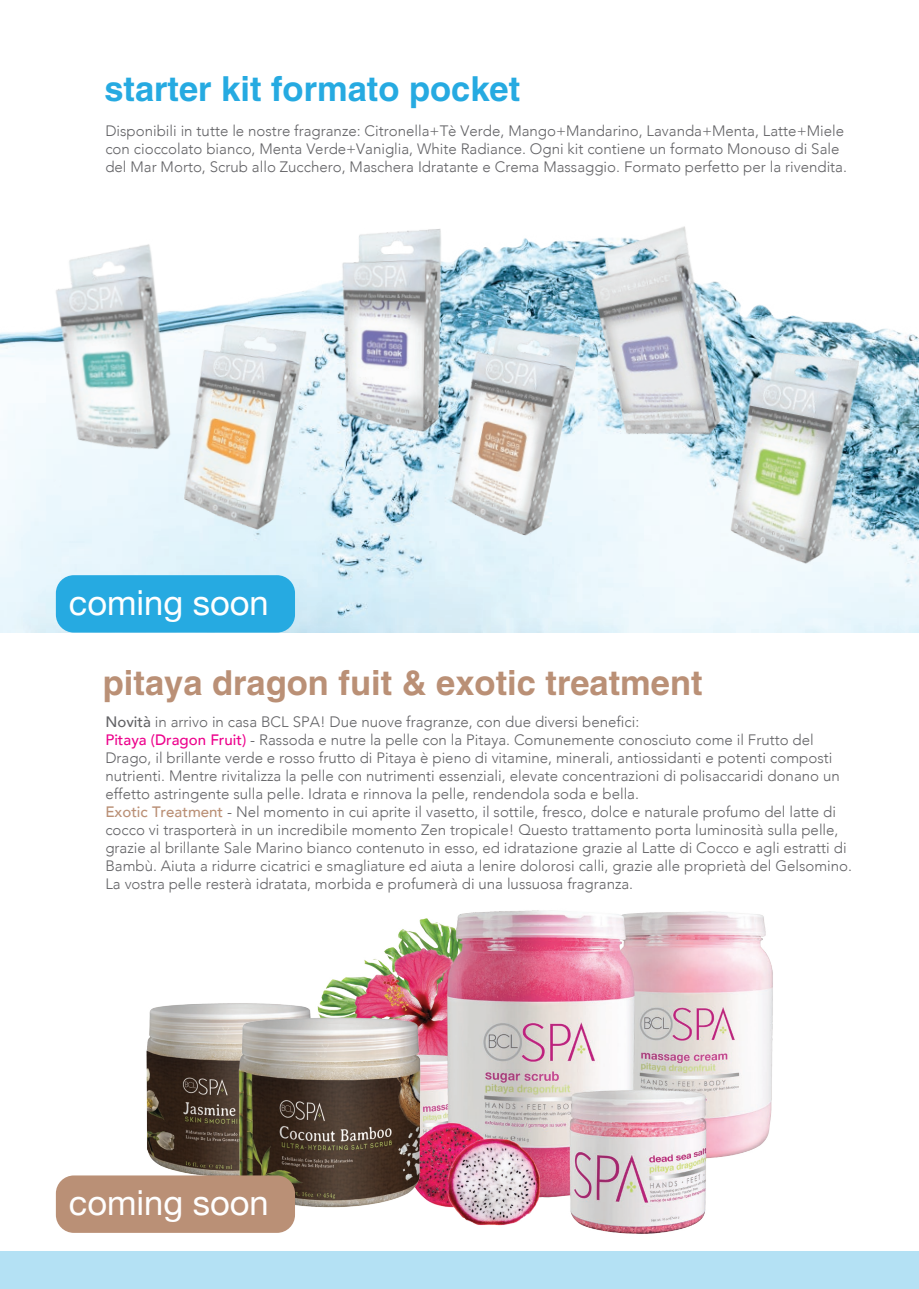
<style>
.page{position:relative;width:919px;height:1289px;background:#fff}
.page>*{position:absolute;margin:0;border:0;box-sizing:border-box;transform-origin:0 0}
.t1{font:700 34.5px "Helvetica";color:#ba9076}
.t2{font:700 34.5px "Helvetica";color:#26aae1}
.t3{font:700 34.5px "Helvetica Neue";color:#fff}
.t4{font:300 15px/18px "Avenir";color:#636366}
.s1{font-weight:500}
.s2{font-weight:500;color:#ed028c}
.s3{font-weight:500;color:#ba9076}
</style>
<div class="page">
<img style="left:110px;top:632px;width:808px;height:602px">
<img style="left:110px;top:944px;width:253px;height:231px">
<img style="left:184px;top:958px;width:301px;height:276px">
<img style="left:0;top:238px;width:918px;height:394px">
<img style="left:668px;top:289px;width:250px;height:325px">
<img style="left:294px;top:229px;width:215px;height:238px">
<img style="left:389px;top:265px;width:267px;height:321px">
<img style="left:124px;top:265px;width:256px;height:311px">
<img style="left:46px;top:238px;width:176px;height:229px">
<img style="left:575px;top:226px;width:167px;height:264px">
<div style="left:0;top:1250px;width:918px;height:38px;background:#b4e1f4"></div>
<div style="left:56px;top:575px;width:239px;height:57px;background:#26aae1;border-radius:18px"></div>
<div style="left:56px;top:1175px;width:239px;height:57px;background:#ba9076;border-radius:18px"></div>
<h1 class="t2" style="left:104px;top:68px;width:417px">starter kit formato pocket</h1>
<p class="t4" style="left:105px;top:122px;width:743px">Disponibili in tutte le nostre fragranze: Citronella+Tè Verde, Mango+Mandarino, Lavanda+Menta, Latte+Miele con cioccolato bianco, Menta Verde+Vaniglia, White Radiance. Ogni kit contiene un formato Monouso di Sale del Mar Morto, Scrub allo Zucchero, Maschera Idratante e Crema Massaggio. Formato perfetto per la rivendita.</p>
<h1 class="t3" style="left:69px;top:582px;width:201px">coming soon</h1>
<h1 class="t1" style="left:103px;top:661px;width:601px">pitaya dragon fuit &amp; exotic treatment</h1>
<p class="t4" style="left:105px;top:712px;width:748px"><span class="s1">Novità</span> in arrivo in casa BCL SPA! Due nuove fragranze, con due diversi benefici:<br><span class="s2">Pitaya (Dragon Fruit)</span> - Rassoda e nutre la pelle con la Pitaya. Comunemente conosciuto come il Frutto del Drago, il brillante verde e rosso frutto di Pitaya è pieno di vitamine, minerali, antiossidanti e potenti composti nutrienti. Mentre rivitalizza la pelle con nutrimenti essenziali, elevate concentrazioni di polisaccaridi donano un effetto astringente sulla pelle. Idrata e rinnova la pelle, rendendola soda e bella.<br><span class="s3">Exotic Treatment</span> - Nel momento in cui aprite il vasetto, il sottile, fresco, dolce e naturale profumo del latte di cocco vi trasporterà in un incredibile momento Zen tropicale! Questo trattamento porta luminosità sulla pelle, grazie al brillante Sale Marino bianco contenuto in esso, ed idratazione grazie al Latte di Cocco e agli estratti di Bambù. Aiuta a ridurre cicatrici e smagliature ed aiuta a lenire dolorosi calli, grazie alle proprietà del Gelsomino.<br>La vostra pelle resterà idratata, morbida e profumerà di una lussuosa fragranza.</p>
<h1 class="t3" style="left:69px;top:1182px;width:201px">coming soon</h1>
</div>
